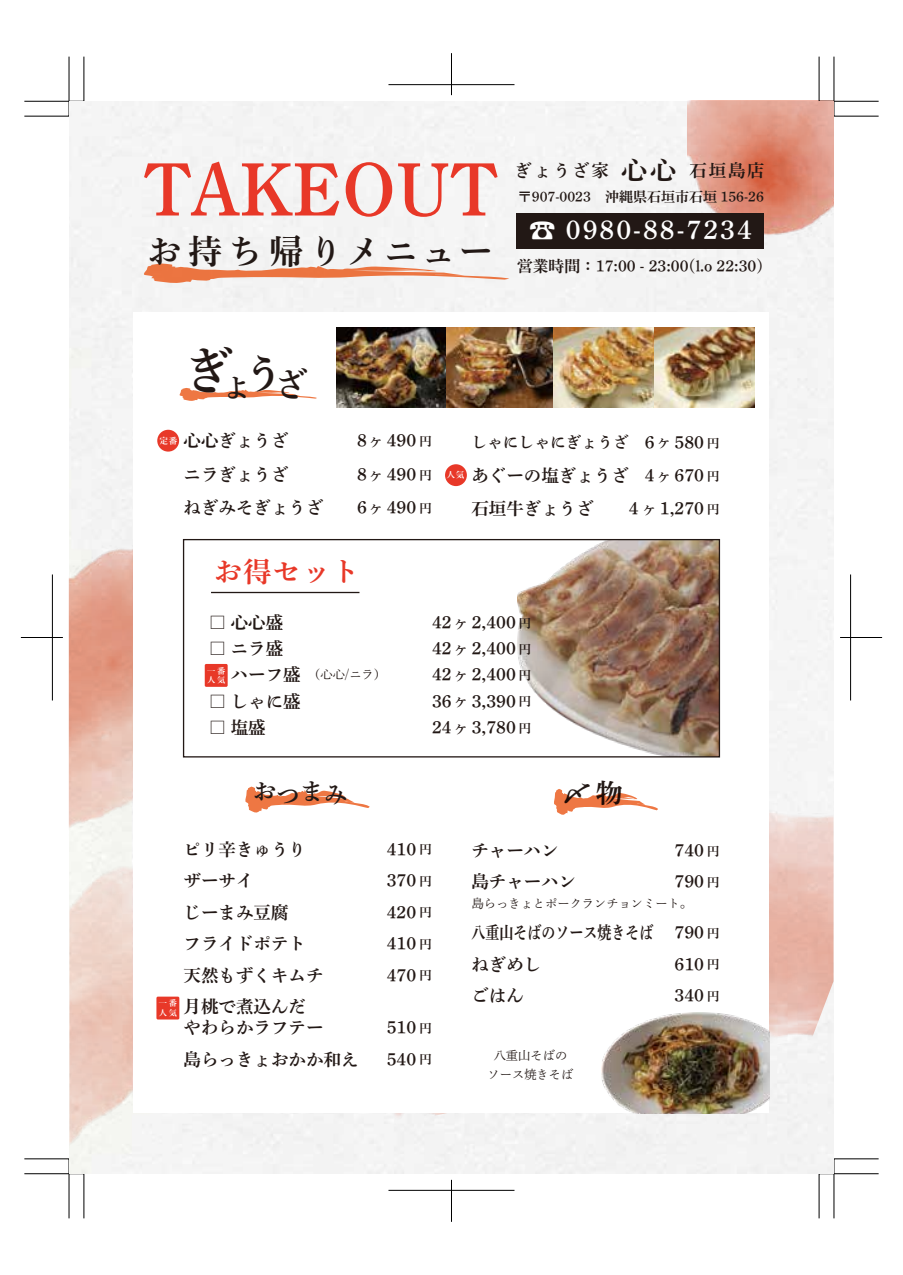
<style>
.page{position:relative;width:903px;height:1275px;background:#fff}
.page>*{position:absolute;margin:0;border:0;box-sizing:border-box;transform-origin:0 0}
.t1{font:74.38px "DNP Shuei Min Pr 6 B";color:#e83828}
.t2{font:50.05px "DNP Shuei Min Pr 6 B";color:#221815}
.t3{font:28px "DNP Shuei Min Pr 6 B";letter-spacing:.05em;color:#e83828}
.t4{font:26.78px "DNP Shuei Min Pr 6 B";color:#221815}
.t5{font:26.43px "DNP Shuei Min Pr 6 B";letter-spacing:.075em;color:#fff}
.t6{font:23.28px "DNP Shuei Min Pr 6 B";color:#221815}
.t7{font:17.5px/21px "DNP Shuei Min Pr 6 B";color:#221815}
.t8{font:17.5px/31.5px "DNP Shuei Min Pr 6 B";color:#221815;scale:.8 1}
.t9{font:17.5px "DNP Shuei Min Pr 6 B";letter-spacing:.1em;color:#221815}
.t10{font:15.75px "DNP Shuei Min Pr 6 B";color:#221815}
.t11{font:14px "DNP Shuei Min Pr 6 B";color:#221815}
.t12{font:12.25px/19.2px "DNP Shuei Min Pr 6 L";color:#221815;text-align:center}
.t13{font:8.58px "DNP Shuei Min Pr 6 B";color:#fff}
.t14{font:8.22px/9.8px "DNP Shuei Min Pr 6 B";letter-spacing:.2em;color:#fff}
.s1{font-size:26.25px}
.s2{font-family:"Koz Go Pr 6 N"}
.s3{font-size:41.3px}
.s4{font-size:12.25px}
.s5{font-size:17.5px}
</style>
<div class="page">
<svg style="left:24px;top:1158px;width:60px;height:61px"></svg>
<svg style="left:24px;top:56px;width:60px;height:61px"></svg>
<svg style="left:818px;top:56px;width:61px;height:61px"></svg>
<svg style="left:818px;top:1158px;width:61px;height:61px"></svg>
<hr style="left:21px;top:637px;width:42px;height:1px;background:#000">
<hr style="left:52px;top:574px;width:1px;height:126px;background:#000">
<hr style="left:840px;top:637px;width:42px;height:1px;background:#000">
<hr style="left:850px;top:574px;width:1px;height:126px;background:#000">
<hr style="left:388px;top:84px;width:126px;height:1px;background:#000">
<hr style="left:451px;top:53px;width:1px;height:42px;background:#000">
<hr style="left:388px;top:1190px;width:126px;height:1px;background:#000">
<hr style="left:451px;top:1180px;width:1px;height:42px;background:#000">
<div style="left:69px;top:102px;width:764px;height:1071px;background:#f4f4f4"></div>
<img style="left:69px;top:505px;width:65px;height:233px">
<img style="left:687px;top:101px;width:146px;height:181px">
<img style="left:69px;top:738px;width:764px;height:419px">
<div style="left:134px;top:312px;width:635px;height:801px;background:#fff"></div>
<img style="left:336px;top:327px;width:418px;height:80px">
<img style="left:518px;top:541px;width:200px;height:214px">
<svg style="left:180px;top:388px;width:137px;height:13px"></svg>
<svg style="left:554px;top:789px;width:104px;height:26px"></svg>
<svg style="left:245px;top:787px;width:125px;height:25px"></svg>
<div style="left:517px;top:213px;width:247px;height:35px;background:#221815"></div>
<svg style="left:144px;top:263px;width:365px;height:20px"></svg>
<div style="left:183px;top:539px;width:537px;height:218px;border:1px solid #221815"></div>
<hr style="left:211px;top:592px;width:148px;height:1px;background:#221815">
<img style="left:601px;top:1012px;width:168px;height:101px">
<div style="left:205px;top:664px;width:23px;height:23px;background:#e83828;border-radius:2px"></div>
<div style="left:156px;top:997px;width:23px;height:22px;background:#e83828;border-radius:2px"></div>
<div style="left:157px;top:430px;width:22px;height:22px;background:#e83828;border-radius:50%"></div>
<div style="left:445px;top:464px;width:22px;height:22px;background:#e83828;border-radius:50%"></div>
<p class="t9" style="left:514px;top:160px;width:252px">ぎょうざ家 <span class="s1">心心</span> 石垣島店</p>
<h3 class="t5" style="left:529px;top:216px;width:224px"><span class="s2">☎</span> 0980-88-7234</h3>
<h1 class="t1" style="left:144px;top:149px;width:355px">TAKEOUT</h1>
<p class="t11" style="left:518px;top:189px;width:248px">〒907-0023　沖縄県石垣市石垣 156-26</p>
<p class="t10" style="left:147px;top:258px;width:618px"><sup>お持ち帰りメニュー</sup> 営業時間：17:00 - 23:00(l.o 22:30)</p>
<h2 class="t2" style="left:184px;top:342px;width:125px">ぎ<sub>ょ</sub><span class="s3">う</span><sub>ざ</sub></h2>
<p class="t7" style="left:184px;top:431px;width:107px">心心ぎょうざ</p>
<p class="t7" style="left:357px;top:431px;width:76px">8 <span class="s4">ケ</span> 490 <span class="s4">円</span></p>
<p class="t7" style="left:184px;top:464px;width:107px">ニラぎょうざ</p>
<p class="t7" style="left:357px;top:464px;width:76px">8 <span class="s4">ケ</span> 490 <span class="s4">円</span></p>
<p class="t7" style="left:184px;top:497px;width:142px">ねぎみそぎょうざ</p>
<p class="t7" style="left:357px;top:497px;width:76px">6 <span class="s4">ケ</span> 490 <span class="s4">円</span></p>
<p class="t13" style="left:159px;top:436px;width:20px">定番</p>
<p class="t10" style="left:471px;top:433px;width:250px">しゃにしゃにぎょうざ <span class="s5">6</span> <span class="s4">ケ</span> <span class="s5">580</span> <span class="s4">円</span></p>
<p class="t7" style="left:471px;top:459px;width:250px;line-height:33.2px">あぐーの塩ぎょうざ 4 <span class="s4">ケ</span> 670 <span class="s4">円</span>石垣牛ぎょうざ</p>
<p class="t13" style="left:446px;top:470px;width:20px">人気</p>
<p class="t7" style="left:625px;top:499px;width:95px">４<span class="s4">ケ</span> 1,270 <span class="s4">円</span></p>
<h3 class="t3" style="left:214px;top:556px;width:147px">お得セット</h3>
<p class="t7" style="left:209px;top:612px;width:76px">□ 心心盛</p>
<p class="t7" style="left:432px;top:612px;width:101px">42 <span class="s4">ケ</span> 2,400 <span class="s4">円</span></p>
<p class="t7" style="left:209px;top:638px;width:76px">□ ニラ盛</p>
<p class="t7" style="left:432px;top:638px;width:101px">42 <span class="s4">ケ</span> 2,400 <span class="s4">円</span></p>
<p class="t7" style="left:209px;top:665px;width:94px">□ ハーフ盛</p>
<p class="t7" style="left:432px;top:665px;width:101px">42 <span class="s4">ケ</span> 2,400 <span class="s4">円</span></p>
<p class="t7" style="left:209px;top:691px;width:94px">□ しゃに盛</p>
<p class="t7" style="left:432px;top:691px;width:101px">36 <span class="s4">ケ</span> 3,390 <span class="s4">円</span></p>
<p class="t7" style="left:209px;top:717px;width:59px">□ 塩盛</p>
<p class="t7" style="left:432px;top:717px;width:101px">24 <span class="s4">ケ</span> 3,780 <span class="s4">円</span></p>
<p class="t14" style="left:207px;top:666px;width:20px">一番人気</p>
<p class="t12" style="left:308px;top:663px;width:79px">（心心/ニラ）</p>
<h3 class="t6" style="left:253px;top:780px;width:96px">おつまみ</h3>
<h3 class="t4" style="left:564px;top:778px;width:60px">〆物</h3>
<p class="t7" style="left:184px;top:839px;width:124px">ピリ辛きゅうり</p>
<p class="t7" style="left:387px;top:839px;width:46px">410 <span class="s4">円</span></p>
<p class="t7" style="left:184px;top:870px;width:71px">ザーサイ</p>
<p class="t7" style="left:387px;top:870px;width:46px">370 <span class="s4">円</span></p>
<p class="t7" style="left:184px;top:902px;width:106px">じーまみ豆腐</p>
<p class="t7" style="left:387px;top:902px;width:46px">420 <span class="s4">円</span></p>
<p class="t7" style="left:184px;top:933px;width:124px">フライドポテト</p>
<p class="t7" style="left:387px;top:933px;width:46px">410 <span class="s4">円</span></p>
<p class="t7" style="left:184px;top:965px;width:141px">天然もずくキムチ</p>
<p class="t7" style="left:387px;top:965px;width:46px">470 <span class="s4">円</span></p>
<p class="t7" style="left:184px;top:996px;width:141px">月桃で煮込んだやわらかラフテー</p>
<p class="t14" style="left:159px;top:998px;width:20px">一番人気</p>
<p class="t7" style="left:387px;top:1017px;width:46px">510 <span class="s4">円</span></p>
<p class="t7" style="left:184px;top:1049px;width:176px">島らっきょおかか和え</p>
<p class="t7" style="left:387px;top:1049px;width:46px">540 <span class="s4">円</span></p>
<p class="t7" style="left:471px;top:840px;width:89px">チャーハン</p>
<p class="t7" style="left:674px;top:840px;width:46px">740 <span class="s4">円</span></p>
<p class="t7" style="left:471px;top:872px;width:106px">島チャーハン</p>
<p class="t7" style="left:674px;top:872px;width:46px">790 <span class="s4">円</span></p>
<p class="t8" style="left:471px;top:917px;width:312px">八重山そばのソース焼きそば 790 <span class="s4">円</span>ねぎめし</p>
<p class="t12" style="left:472px;top:892px;width:222px">島らっきょとポークランチョンミート。</p>
<p class="t7" style="left:674px;top:954px;width:46px">610 <span class="s4">円</span></p>
<p class="t7" style="left:471px;top:985px;width:54px">ごはん</p>
<p class="t7" style="left:674px;top:985px;width:46px">340 <span class="s4">円</span></p>
<p class="t12" style="left:488px;top:1044px;width:87px">八重山そばのソース焼きそば</p>
</div>
